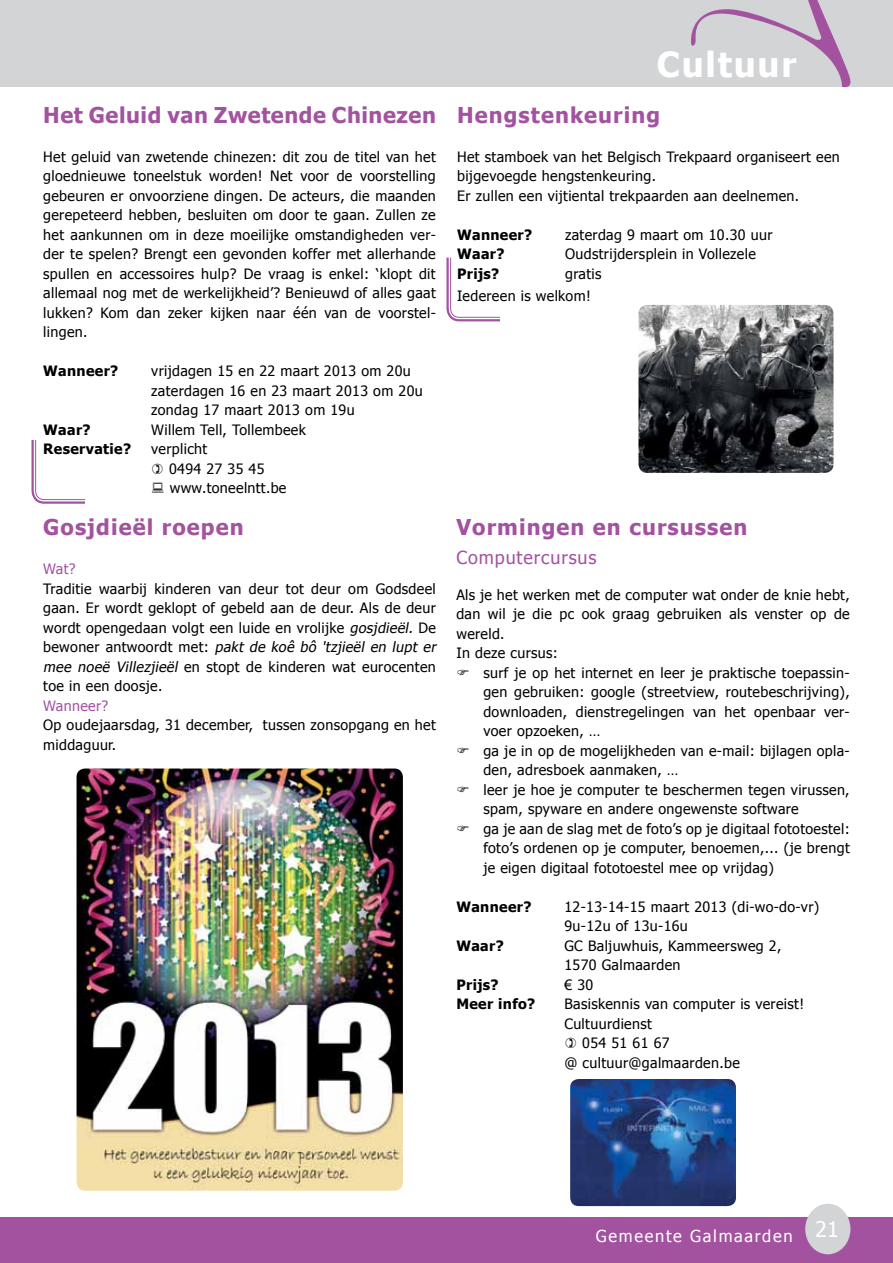
<style>
.page{position:relative;width:893px;height:1263px;background:#fff}
.page>*{position:absolute;margin:0;border:0;box-sizing:border-box;transform-origin:0 0}
.t1{font:700 34.5px "Tahoma";letter-spacing:.05em;color:#fff}
.t2{font:700 21.75px "Tahoma";letter-spacing:.05em;color:#a352a0}
.t3{font:700 21.75px "Tahoma";letter-spacing:.025em;color:#a352a0}
.t4{font:18px "Tahoma";letter-spacing:.05em;color:#a352a0}
.t5{font:16.5px "Tahoma";letter-spacing:.1em;color:#fff}
.t6{font:14.25px/19.5px "Tahoma";letter-spacing:.025em;color:#000}
.t7{font:700 14.25px "Tahoma";letter-spacing:.025em;color:#000}
.t8{font:14.25px "Tahoma";letter-spacing:.025em;color:#a352a0}
.s1{font-style:italic}
</style>
<div class="page">
<div style="left:0;top:0;width:893px;height:87px;background:#d2d4d5"></div>
<div style="left:0;top:1217px;width:893px;height:46px;background:#a352a0"></div>
<div style="left:805px;top:1204px;width:45px;height:50px;background:#d2d4d5;border-radius:50%"></div>
<svg style="left:691px;top:0;width:160px;height:88px"></svg>
<img style="left:638px;top:305px;width:195px;height:168px">
<svg style="left:31px;top:439px;width:54px;height:65px"></svg>
<svg style="left:446px;top:257px;width:54px;height:65px"></svg>
<img style="left:570px;top:1079px;width:166px;height:127px">
<img style="left:77px;top:768px;width:326px;height:423px">
<h2 class="t3" style="left:43px;top:100px;width:394px">Het Geluid van Zwetende Chinezen</h2>
<p class="t6" style="left:43px;top:146px;width:394px;text-align:justify">Het geluid van zwetende chinezen: dit zou de titel van het gloednieuwe toneelstuk worden! Net voor de voorstelling gebeuren er onvoorziene dingen. De acteurs, die maanden gerepeteerd hebben, besluiten om door te gaan. Zullen ze het aankunnen om in deze moeilijke omstandigheden ver&shy;der te spelen? Brengt een gevonden koffer met allerhande spullen en accessoires hulp? De vraag is enkel: ‘klopt dit allemaal nog met de werkelijkheid’? Benieuwd of alles gaat lukken? Kom dan zeker kijken naar één van de voorstel&shy;lingen.</p>
<p class="t7" style="left:43px;top:361px;width:77px">Wanneer?</p>
<p class="t6" style="left:151px;top:361px;width:273px">vrijdagen 15 en 22 maart 2013 om 20u zaterdagen 16 en 23 maart 2013 om 20u zondag 17 maart 2013 om 19u</p>
<p class="t7" style="left:43px;top:420px;width:49px">Waar?</p>
<p class="t6" style="left:151px;top:419px;width:156px">Willem Tell, Tollembeek</p>
<p class="t7" style="left:43px;top:439px;width:89px">Reservatie?</p>
<p class="t6" style="left:169px;top:439px;width:119px;text-indent:-18px">verplicht<br>0494 27 35 45 www.toneelntt.be</p>
<h2 class="t2" style="left:43px;top:512px;width:202px">Gosjdieël roepen</h2>
<p class="t8" style="left:43px;top:560px;width:34px">Wat?</p>
<p class="t6" style="left:43px;top:578px;width:397px">Traditie waarbij kinderen van deur tot deur om Godsdeel gaan. Er wordt geklopt of gebeld aan de deur. Als de deur wordt opengedaan volgt een luide en vrolijke <span class="s1">gosjdieël.</span> De bewoner antwoordt met: <span class="s1">pakt de koê bô 'tzjieël en lupt er mee noeë Villezjieël</span> en stopt de kinderen wat eurocenten toe in een doosje.</p>
<p class="t8" style="left:43px;top:696px;width:67px">Wanneer?</p>
<p class="t6" style="left:43px;top:715px;width:394px">Op oudejaarsdag, 31 december, tussen zonsopgang en het middaguur.</p>
<h1 class="t1" style="left:657px;top:41px;width:141px">Cultuur</h1>
<h2 class="t2" style="left:457px;top:100px;width:204px">Hengstenkeuring</h2>
<p class="t6" style="left:457px;top:146px;width:384px">Het stamboek van het Belgisch Trekpaard organiseert een bijgevoegde hengstenkeuring.<br>Er zullen een vijtiental trekpaarden aan deelnemen.</p>
<p class="t7" style="left:457px;top:225px;width:77px">Wanneer?</p>
<p class="t6" style="left:565px;top:224px;width:209px">zaterdag 9 maart om 10.30 uur</p>
<p class="t7" style="left:457px;top:244px;width:49px">Waar?</p>
<p class="t6" style="left:565px;top:244px;width:192px">Oudstrijdersplein in Vollezele</p>
<p class="t7" style="left:457px;top:264px;width:44px">Prijs?</p>
<p class="t6" style="left:457px;top:262px;width:146px;line-height:21.6px;text-indent:108px">gratis<br>Iedereen is welkom!</p>
<h2 class="t2" style="left:456px;top:512px;width:292px">Vormingen en cursussen</h2>
<p class="t4" style="left:456px;top:545px;width:142px">Computercursus</p>
<p class="t6" style="left:456px;top:584px;width:395px">Als je het werken met de computer wat onder de knie hebt, dan wil je die pc ook graag gebruiken als venster op de wereld.<br>In deze cursus:</p>
<p class="t6" style="left:483px;top:662px;width:368px">surf je op het internet en leer je praktische toepassin&shy;gen gebruiken: google (streetview, routebeschrijving), downloaden, dienstregelingen van het openbaar ver&shy;voer opzoeken, …<br>ga je in op de mogelijkheden van e-mail: bijlagen opla&shy;den, adresboek aanmaken, …<br>leer je hoe je computer te beschermen tegen virussen, spam, spyware en andere ongewenste software<br>ga je aan de slag met de foto’s op je digitaal fototoestel: foto’s ordenen op je computer, benoemen,... (je brengt je eigen digitaal fototoestel mee op vrijdag)</p>
<p class="t7" style="left:456px;top:896px;width:77px">Wanneer?</p>
<p class="t6" style="left:564px;top:896px;width:256px">12-13-14-15 maart 2013 (di-wo-do-vr)<br>9u-12u of 13u-16u</p>
<p class="t7" style="left:456px;top:935px;width:49px">Waar?</p>
<p class="t6" style="left:564px;top:935px;width:218px">GC Baljuwhuis, Kammeersweg 2,<br>1570 Galmaarden</p>
<p class="t7" style="left:456px;top:974px;width:44px">Prijs?</p>
<p class="t6" style="left:564px;top:974px;width:30px">€ 30</p>
<p class="t7" style="left:456px;top:994px;width:80px">Meer info?</p>
<p class="t6" style="left:564px;top:993px;width:241px">Basiskennis van computer is vereist!</p>
<p class="t6" style="left:564px;top:1013px;width:89px">Cultuurdienst</p>
<p class="t6" style="left:582px;top:1032px;width:89px">054 51 61 67</p>
<p class="t6" style="left:564px;top:1052px;width:177px">@ cultuur@galmaarden.be</p>
<p class="t5" style="left:596px;top:1224px;width:244px">Gemeente Galmaarden <sup>21</sup></p>
</div>
